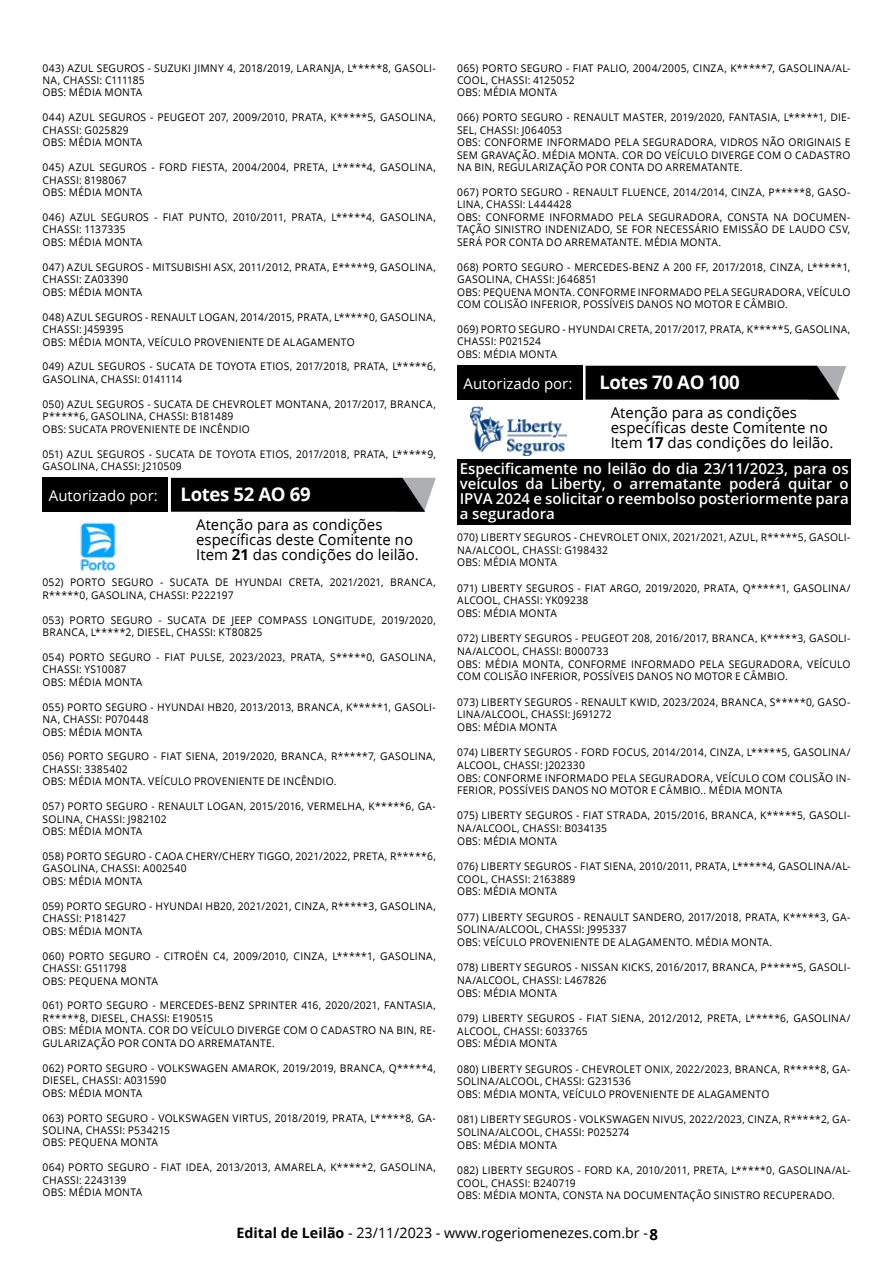
<style>
.page{position:relative;width:893px;height:1263px;background:#fff}
.page>*{position:absolute;margin:0;border:0;box-sizing:border-box;transform-origin:0 0}
.t1{font:700 18.6px "Open Sans";letter-spacing:-.02em;color:#fff}
.t2{font:15px/15px "Open Sans";color:#000}
.t3{font:600 15px/15px "Open Sans";color:#fff;text-align:justify}
.t4{font:15px "Open Sans";color:#fff}
.t5{font:14.25px "Open Sans";color:#000}
.t6{font:10.5px/12.5px "Open Sans";letter-spacing:.02em;color:#000}
.s1{font-weight:700;font-size:18.6px}
.s2{font-weight:700}
.s3{font-weight:700;font-size:15px}
</style>
<div class="page">
<div style="left:43px;top:478px;width:125px;height:34px;background:#000"></div>
<svg style="left:171px;top:478px;width:265px;height:34px;background:#121212"></svg>
<img style="left:80px;top:522px;width:36px;height:49px">
<div style="left:457px;top:366px;width:125px;height:34px;background:#000"></div>
<svg style="left:585px;top:366px;width:261px;height:34px;background:#101010"></svg>
<img style="left:471px;top:406px;width:95px;height:49px">
<div style="left:457px;top:459px;width:393px;height:66px;background:#000"></div>
<p class="t6" style="left:43px;top:61px;width:395px">043) AZUL SEGUROS - SUZUKI JIMNY 4, 2018/2019, LARANJA, L*****8, GASOLI-<br>NA, CHASSI: C111185<br>OBS: MÉDIA MONTA</p>
<p class="t6" style="left:43px;top:111px;width:395px">044) AZUL SEGUROS - PEUGEOT 207, 2009/2010, PRATA, K*****5, GASOLINA,<br>CHASSI: G025829<br>OBS: MÉDIA MONTA</p>
<p class="t6" style="left:43px;top:161px;width:395px">045) AZUL SEGUROS - FORD FIESTA, 2004/2004, PRETA, L*****4, GASOLINA,<br>CHASSI: 8198067<br>OBS: MÉDIA MONTA</p>
<p class="t6" style="left:43px;top:211px;width:395px">046) AZUL SEGUROS - FIAT PUNTO, 2010/2011, PRATA, L*****4, GASOLINA,<br>CHASSI: 1137335<br>OBS: MÉDIA MONTA</p>
<p class="t6" style="left:43px;top:260px;width:395px">047) AZUL SEGUROS - MITSUBISHI ASX, 2011/2012, PRATA, E*****9, GASOLINA,<br>CHASSI: ZA03390<br>OBS: MÉDIA MONTA</p>
<p class="t6" style="left:43px;top:310px;width:395px">048) AZUL SEGUROS - RENAULT LOGAN, 2014/2015, PRATA, L*****0, GASOLINA,<br>CHASSI: J459395<br>OBS: MÉDIA MONTA, VEÍCULO PROVENIENTE DE ALAGAMENTO</p>
<p class="t6" style="left:43px;top:360px;width:395px">049) AZUL SEGUROS - SUCATA DE TOYOTA ETIOS, 2017/2018, PRATA, L*****6,<br>GASOLINA, CHASSI: 0141114</p>
<p class="t6" style="left:43px;top:397px;width:395px">050) AZUL SEGUROS - SUCATA DE CHEVROLET MONTANA, 2017/2017, BRANCA,<br>P*****6, GASOLINA, CHASSI: B181489<br>OBS: SUCATA PROVENIENTE DE INCÊNDIO</p>
<p class="t6" style="left:43px;top:447px;width:395px">051) AZUL SEGUROS - SUCATA DE TOYOTA ETIOS, 2017/2018, PRATA, L*****9,<br>GASOLINA, CHASSI: J210509</p>
<h2 class="t4" style="left:49px;top:485px;width:263px">Autorizado por: <span class="s1">Lotes 52 AO 69</span></h2>
<h2 class="t2" style="left:196px;top:517px;width:224px">Atenção para as condições específicas deste Comitente no<br>Item <span class="s2">21</span> das condições do leilão.</h2>
<p class="t6" style="left:43px;top:576px;width:395px">052) PORTO SEGURO - SUCATA DE HYUNDAI CRETA, 2021/2021, BRANCA,<br>R*****0, GASOLINA, CHASSI: P222197</p>
<p class="t6" style="left:43px;top:613px;width:395px">053) PORTO SEGURO - SUCATA DE JEEP COMPASS LONGITUDE, 2019/2020,<br>BRANCA, L*****2, DIESEL, CHASSI: KT80825</p>
<p class="t6" style="left:43px;top:651px;width:395px">054) PORTO SEGURO - FIAT PULSE, 2023/2023, PRATA, S*****0, GASOLINA,<br>CHASSI: YS10087<br>OBS: MÉDIA MONTA</p>
<p class="t6" style="left:43px;top:700px;width:395px">055) PORTO SEGURO - HYUNDAI HB20, 2013/2013, BRANCA, K*****1, GASOLI-<br>NA, CHASSI: P070448<br>OBS: MÉDIA MONTA</p>
<p class="t6" style="left:43px;top:750px;width:395px">056) PORTO SEGURO - FIAT SIENA, 2019/2020, BRANCA, R*****7, GASOLINA,<br>CHASSI: 3385402<br>OBS: MÉDIA MONTA. VEÍCULO PROVENIENTE DE INCÊNDIO.</p>
<p class="t6" style="left:43px;top:800px;width:395px">057) PORTO SEGURO - RENAULT LOGAN, 2015/2016, VERMELHA, K*****6, GA-<br>SOLINA, CHASSI: J982102<br>OBS: MÉDIA MONTA</p>
<p class="t6" style="left:43px;top:850px;width:395px">058) PORTO SEGURO - CAOA CHERY/CHERY TIGGO, 2021/2022, PRETA, R*****6,<br>GASOLINA, CHASSI: A002540<br>OBS: MÉDIA MONTA</p>
<p class="t6" style="left:43px;top:899px;width:395px">059) PORTO SEGURO - HYUNDAI HB20, 2021/2021, CINZA, R*****3, GASOLINA,<br>CHASSI: P181427<br>OBS: MÉDIA MONTA</p>
<p class="t6" style="left:43px;top:949px;width:395px">060) PORTO SEGURO - CITROËN C4, 2009/2010, CINZA, L*****1, GASOLINA,<br>CHASSI: G511798<br>OBS: PEQUENA MONTA</p>
<p class="t6" style="left:43px;top:999px;width:395px">061) PORTO SEGURO - MERCEDES-BENZ SPRINTER 416, 2020/2021, FANTASIA, R*****8, DIESEL, CHASSI: E190515<br>OBS: MÉDIA MONTA. COR DO VEÍCULO DIVERGE COM O CADASTRO NA BIN, RE-GULARIZAÇÃO POR CONTA DO ARREMATANTE.</p>
<p class="t6" style="left:43px;top:1061px;width:395px">062) PORTO SEGURO - VOLKSWAGEN AMAROK, 2019/2019, BRANCA, Q*****4,<br>DIESEL, CHASSI: A031590<br>OBS: MÉDIA MONTA</p>
<p class="t6" style="left:43px;top:1111px;width:395px">063) PORTO SEGURO - VOLKSWAGEN VIRTUS, 2018/2019, PRATA, L*****8, GA-<br>SOLINA, CHASSI: P534215<br>OBS: PEQUENA MONTA</p>
<p class="t6" style="left:43px;top:1161px;width:395px">064) PORTO SEGURO - FIAT IDEA, 2013/2013, AMARELA, K*****2, GASOLINA,<br>CHASSI: 2243139<br>OBS: MÉDIA MONTA</p>
<p class="t6" style="left:457px;top:61px;width:395px">065) PORTO SEGURO - FIAT PALIO, 2004/2005, CINZA, K*****7, GASOLINA/AL-<br>COOL, CHASSI: 4125052<br>OBS: MÉDIA MONTA</p>
<p class="t6" style="left:457px;top:111px;width:395px">066) PORTO SEGURO - RENAULT MASTER, 2019/2020, FANTASIA, L*****1, DIE-SEL, CHASSI: J064053<br>OBS: CONFORME INFORMADO PELA SEGURADORA, VIDROS NÃO ORIGINAIS E SEM GRAVAÇÃO. MÉDIA MONTA. COR DO VEÍCULO DIVERGE COM O CADASTRO NA BIN, REGULARIZAÇÃO POR CONTA DO ARREMATANTE.</p>
<p class="t6" style="left:457px;top:186px;width:395px">067) PORTO SEGURO - RENAULT FLUENCE, 2014/2014, CINZA, P*****8, GASO-LINA, CHASSI: L444428<br>OBS: CONFORME INFORMADO PELA SEGURADORA, CONSTA NA DOCUMEN-TAÇÃO SINISTRO INDENIZADO, SE FOR NECESSÁRIO EMISSÃO DE LAUDO CSV, SERÁ POR CONTA DO ARREMATANTE. MÉDIA MONTA.</p>
<p class="t6" style="left:457px;top:260px;width:395px">068) PORTO SEGURO - MERCEDES-BENZ A 200 FF, 2017/2018, CINZA, L*****1, GASOLINA, CHASSI: J646851<br>OBS: PEQUENA MONTA. CONFORME INFORMADO PELA SEGURADORA, VEÍCULO COM COLISÃO INFERIOR, POSSÍVEIS DANOS NO MOTOR E CÂMBIO.</p>
<p class="t6" style="left:457px;top:323px;width:395px">069) PORTO SEGURO - HYUNDAI CRETA, 2017/2017, PRATA, K*****5, GASOLINA,<br>CHASSI: P021524<br>OBS: MÉDIA MONTA</p>
<h2 class="t4" style="left:464px;top:373px;width:110px">Autorizado por:</h2>
<h1 class="t1" style="left:599px;top:369px;width:142px">Lotes 70 AO 100</h1>
<h2 class="t2" style="left:611px;top:405px;width:224px">Atenção para as condições específicas deste Comitente no<br>Item <span class="s2">17</span> das condições do leilão.</h2>
<h2 class="t3" style="left:460px;top:460px;width:391px">Especificamente no leilão do dia 23/11/2023, para os veículos da Liberty, o arrematante poderá quitar o IPVA 2024 e solicitar o reembolso posteriormente para a seguradora</h2>
<p class="t6" style="left:457px;top:531px;width:395px">070) LIBERTY SEGUROS - CHEVROLET ONIX, 2021/2021, AZUL, R*****5, GASOLI-<br>NA/ALCOOL, CHASSI: G198432<br>OBS: MÉDIA MONTA</p>
<p class="t6" style="left:457px;top:581px;width:395px">071) LIBERTY SEGUROS - FIAT ARGO, 2019/2020, PRATA, Q*****1, GASOLINA/<br>ALCOOL, CHASSI: YK09238<br>OBS: MÉDIA MONTA</p>
<p class="t6" style="left:457px;top:632px;width:395px">072) LIBERTY SEGUROS - PEUGEOT 208, 2016/2017, BRANCA, K*****3, GASOLI-NA/ALCOOL, CHASSI: B000733<br>OBS: MÉDIA MONTA, CONFORME INFORMADO PELA SEGURADORA, VEÍCULO COM COLISÃO INFERIOR, POSSÍVEIS DANOS NO MOTOR E CÂMBIO.</p>
<p class="t6" style="left:457px;top:695px;width:395px">073) LIBERTY SEGUROS - RENAULT KWID, 2023/2024, BRANCA, S*****0, GASO-<br>LINA/ALCOOL, CHASSI: J691272<br>OBS: MÉDIA MONTA</p>
<p class="t6" style="left:457px;top:746px;width:395px">074) LIBERTY SEGUROS - FORD FOCUS, 2014/2014, CINZA, L*****5, GASOLINA/ ALCOOL, CHASSI: J202330<br>OBS: CONFORME INFORMADO PELA SEGURADORA, VEÍCULO COM COLISÃO IN-FERIOR, POSSÍVEIS DANOS NO MOTOR E CÂMBIO.. MÉDIA MONTA</p>
<p class="t6" style="left:457px;top:809px;width:395px">075) LIBERTY SEGUROS - FIAT STRADA, 2015/2016, BRANCA, K*****5, GASOLI-<br>NA/ALCOOL, CHASSI: B034135<br>OBS: MÉDIA MONTA</p>
<p class="t6" style="left:457px;top:860px;width:395px">076) LIBERTY SEGUROS - FIAT SIENA, 2010/2011, PRATA, L*****4, GASOLINA/AL-<br>COOL, CHASSI: 2163889<br>OBS: MÉDIA MONTA</p>
<p class="t6" style="left:457px;top:910px;width:395px">077) LIBERTY SEGUROS - RENAULT SANDERO, 2017/2018, PRATA, K*****3, GA-<br>SOLINA/ALCOOL, CHASSI: J995337<br>OBS: VEÍCULO PROVENIENTE DE ALAGAMENTO. MÉDIA MONTA.</p>
<p class="t6" style="left:457px;top:961px;width:395px">078) LIBERTY SEGUROS - NISSAN KICKS, 2016/2017, BRANCA, P*****5, GASOLI-<br>NA/ALCOOL, CHASSI: L467826<br>OBS: MÉDIA MONTA</p>
<p class="t6" style="left:457px;top:1011px;width:395px">079) LIBERTY SEGUROS - FIAT SIENA, 2012/2012, PRETA, L*****6, GASOLINA/<br>ALCOOL, CHASSI: 6033765<br>OBS: MÉDIA MONTA</p>
<p class="t6" style="left:457px;top:1062px;width:395px">080) LIBERTY SEGUROS - CHEVROLET ONIX, 2022/2023, BRANCA, R*****8, GA-<br>SOLINA/ALCOOL, CHASSI: G231536<br>OBS: MÉDIA MONTA, VEÍCULO PROVENIENTE DE ALAGAMENTO</p>
<p class="t6" style="left:457px;top:1113px;width:395px">081) LIBERTY SEGUROS - VOLKSWAGEN NIVUS, 2022/2023, CINZA, R*****2, GA-<br>SOLINA/ALCOOL, CHASSI: P025274<br>OBS: MÉDIA MONTA</p>
<p class="t6" style="left:457px;top:1163px;width:395px">082) LIBERTY SEGUROS - FORD KA, 2010/2011, PRETA, L*****0, GASOLINA/AL-<br>COOL, CHASSI: B240719<br>OBS: MÉDIA MONTA, CONSTA NA DOCUMENTAÇÃO SINISTRO RECUPERADO.</p>
<h3 class="t5" style="left:237px;top:1223px;width:423px"><span class="s2">Edital de Leilão</span> - 23/11/2023 - www.rogeriomenezes.com.br - <span class="s3">8</span></h3>
</div>
